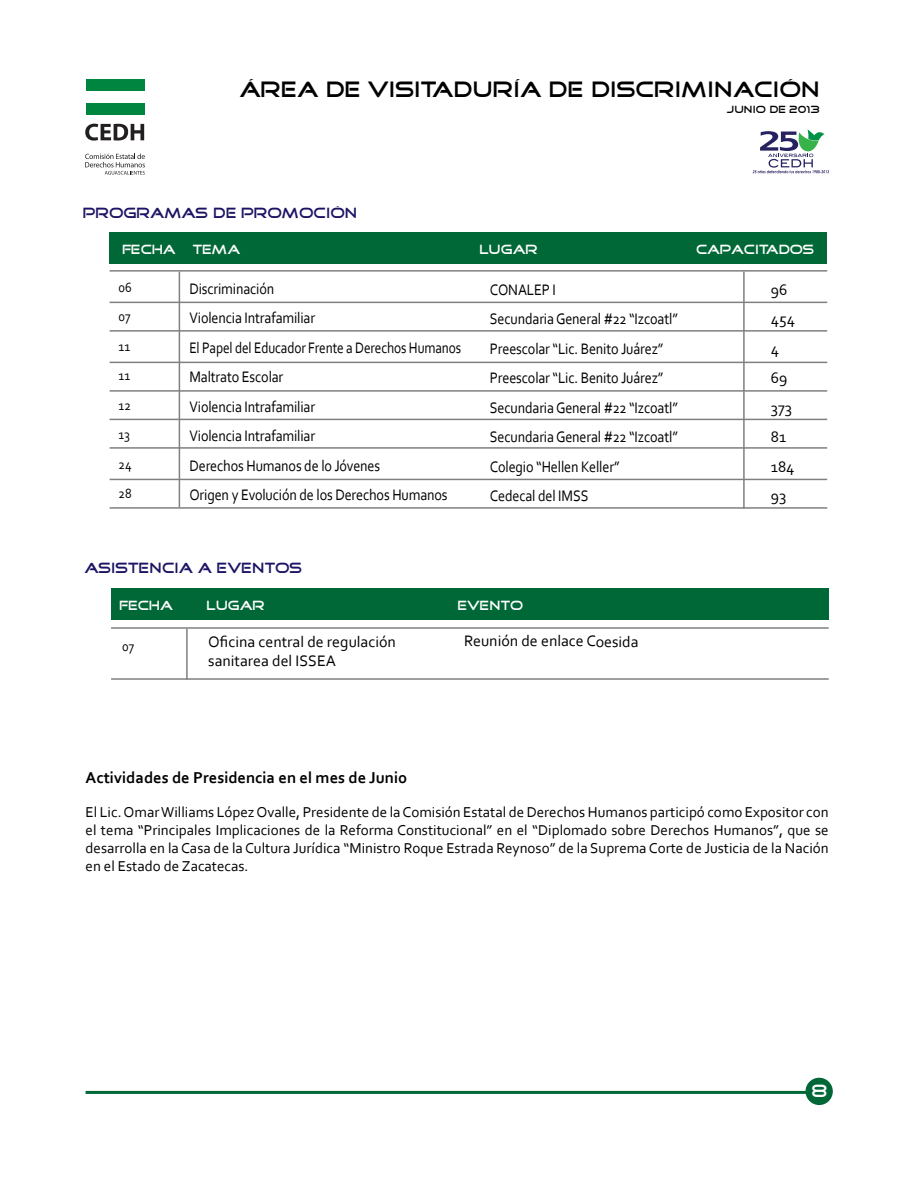
<style>
.page{position:relative;width:915px;height:1191px;background:#fff}
.page>*{position:absolute;margin:0;border:0;box-sizing:border-box;transform-origin:0 0}
.t1{font:22.5px "Good Times";color:#000}
.t2{font:18px "Good Times";color:#fff}
.t3{font:700 16.5px "Corbel";color:#000}
.t4{font:15.9px/29.5px "Corbel";letter-spacing:-.01em;color:#000;scale:.89 1}
.t5{font:15.9px/29.5px "Corbel";letter-spacing:-.01em;color:#000}
.t6{font:15px/18px "Corbel";color:#000;text-align:justify}
.t7{font:15px "Good Times";color:#1b1464}
.t8{font:13.95px/29.5px "Corbel";color:#000;scale:.92 1}
.t9{font:13.5px "Good Times";color:#fff}
.t10{font:10.5px "Good Times";color:#000}
</style>
<div class="page">
<div style="left:805px;top:1077px;width:27px;height:28px;background:#006837;border-radius:50%"></div>
<hr style="left:86px;top:1090px;width:733px;height:3px;background:#006837">
<div style="left:86px;top:79px;width:59px;height:12px;background:#008541"></div>
<div style="left:86px;top:103px;width:59px;height:11px;background:#008541"></div>
<svg style="left:85px;top:124px;width:59px;height:17px"></svg>
<svg style="left:85px;top:153px;width:60px;height:22px"></svg>
<div style="left:110px;top:232px;width:716px;height:32px;background:#006837"></div>
<hr style="left:110px;top:270px;width:716px;height:1px;background:#808080">
<hr style="left:110px;top:301px;width:716px;height:2px;background:#808080">
<hr style="left:110px;top:330px;width:716px;height:1px;background:#808080">
<hr style="left:110px;top:361px;width:716px;height:2px;background:#808080">
<hr style="left:110px;top:390px;width:716px;height:1px;background:#808080">
<hr style="left:110px;top:418px;width:716px;height:2px;background:#808080">
<hr style="left:110px;top:447px;width:716px;height:1px;background:#808080">
<hr style="left:110px;top:478px;width:716px;height:2px;background:#808080">
<hr style="left:110px;top:507px;width:716px;height:1px;background:#808080">
<div style="left:111px;top:588px;width:717px;height:32px;background:#006837"></div>
<hr style="left:111px;top:627px;width:717px;height:1px;background:#808080">
<hr style="left:111px;top:678px;width:717px;height:1px;background:#808080">
<svg style="left:752px;top:129px;width:76px;height:44px"></svg>
<hr style="left:178px;top:271px;width:2px;height:236px;background:#808080">
<hr style="left:742px;top:271px;width:2px;height:237px;background:#808080">
<hr style="left:186px;top:628px;width:2px;height:51px;background:#808080">
<p class="t1" style="left:239px;top:78px;width:582px">ÁREA DE VISITADURÍA DE DISCRIMINACIÓN</p>
<p class="t10" style="left:726px;top:105px;width:95px">JUNIO DE 2013</p>
<p class="t7" style="left:83px;top:206px;width:276px">PROGRAMAS DE PROMOCIÓN</p>
<p class="t9" style="left:122px;top:243px;width:55px">FECHA</p>
<p class="t9" style="left:193px;top:243px;width:49px">TEMA</p>
<p class="t9" style="left:479px;top:243px;width:59px">LUGAR</p>
<p class="t9" style="left:696px;top:243px;width:119px">CAPACITADOS</p>
<p class="t8" style="left:119px;top:272px;width:16px">06<br>07<br>11<br>11<br>12<br>13<br>24<br>28</p>
<p class="t4" style="left:189px;top:273px;width:307px">Discriminación<br>Violencia Intrafamiliar<br>El Papel del Educador Frente a Derechos Humanos<br>Maltrato Escolar<br>Violencia Intrafamiliar<br>Violencia Intrafamiliar<br>Derechos Humanos de lo Jóvenes<br>Origen y Evolución de los Derechos Humanos</p>
<p class="t7" style="left:84px;top:561px;width:219px">ASISTENCIA A EVENTOS</p>
<p class="t4" style="left:489px;top:274px;width:213px">CONALEP I<br>Secundaria General #22 “Izcoatl”<br>Preescolar “Lic. Benito Juárez”<br>Preescolar “Lic. Benito Juárez”<br>Secundaria General #22 “Izcoatl”<br>Secundaria General #22 “Izcoatl”<br>Colegio “Hellen Keller”<br>Cedecal del IMSS</p>
<p class="t5" style="left:770px;top:274px;width:26px">96<br>454<br>4<br>69<br>373<br>81<br>184<br>93</p>
<p class="t9" style="left:119px;top:598px;width:55px">FECHA</p>
<p class="t9" style="left:207px;top:598px;width:59px">LUGAR</p>
<p class="t9" style="left:457px;top:598px;width:67px">EVENTO</p>
<p class="t8" style="left:122px;top:631px;width:15px">07</p>
<p class="t5" style="left:208px;top:631px;width:189px;line-height:19px">Oficina central de regulación sanitarea del ISSEA</p>
<p class="t5" style="left:464px;top:626px;width:176px">Reunión de enlace Coesida</p>
<p class="t3" style="left:86px;top:766px;width:323px">Actividades de Presidencia en el mes de Junio</p>
<p class="t6" style="left:86px;top:802px;width:744px">El Lic. Omar Williams López Ovalle, Presidente de la Comisión Estatal de Derechos Humanos participó como Expositor con el tema “Principales Implicaciones de la Reforma Constitucional” en el “Diplomado sobre Derechos Humanos”, que se desarrolla en la Casa de la Cultura Jurídica “Ministro Roque Estrada Reynoso” de la Suprema Corte de Justicia de la Nación en el Estado de Zacatecas.</p>
<p class="t2" style="left:811px;top:1082px;width:18px">8</p>
</div>
